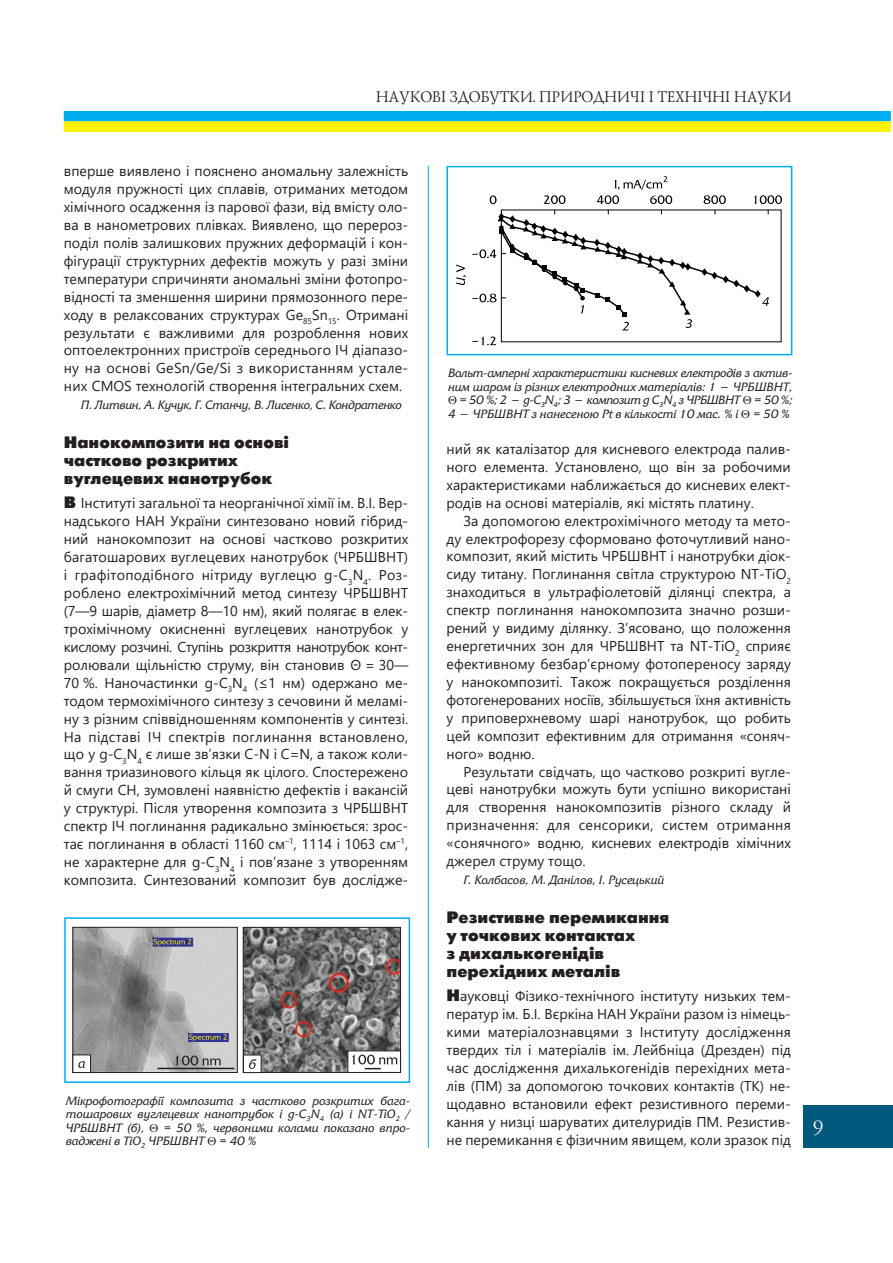
<style>
.page{position:relative;width:893px;height:1263px;background:#fff}
.page>*{position:absolute;margin:0;border:0;box-sizing:border-box;transform-origin:0 0}
.t1{font:21px "Lazurski C";color:#fff}
.t2{font:700 16.5px/17.9px "Futuris XC";color:#231f20}
.t3{font:15.75px "Lazurski C";color:#231f20}
.t4{font:14.25px/18px "Segoe UI";color:#231f20;text-align:justify}
.t5{font:italic 12px/13.5px "Friz Quadrata C";color:#231f20;text-align:justify}
.t6{font:italic 12px "Friz Quadrata C";letter-spacing:-.02em;color:#231f20}
.s1{font-family:"Futuris XC";font-weight:700;font-size:16.5px}
</style>
<div class="page">
<div style="left:803px;top:1106px;width:90px;height:42px;background:#00597d"></div>
<hr style="left:428px;top:166px;width:1px;height:982px;background:#00aeef">
<div style="left:64px;top:111px;width:827px;height:10px;background:#00aeef"></div>
<div style="left:64px;top:121px;width:827px;height:11px;background:#fff101"></div>
<img style="left:75px;top:929px;width:161px;height:142px">
<img style="left:245px;top:929px;width:154px;height:142px">
<div style="left:73px;top:927px;width:165px;height:146px;border:1px solid #231f20"></div>
<div style="left:153px;top:938px;width:40px;height:8px;background:#2e3092"></div>
<svg style="left:153px;top:939px;width:39px;height:7px"></svg>
<svg style="left:188px;top:1033px;width:41px;height:9px"></svg>
<svg style="left:189px;top:1034px;width:38px;height:7px"></svg>
<hr style="left:157px;top:1068px;width:77px;height:1px;background:#231f20">
<svg style="left:175px;top:1055px;width:46px;height:10px"></svg>
<div style="left:243px;top:927px;width:158px;height:146px;border:1px solid #231f20"></div>
<div style="left:348px;top:1051px;width:53px;height:22px;background:#fff;border:1px solid #231f20"></div>
<svg style="left:352px;top:1054px;width:46px;height:15px"></svg>
<div style="left:73px;top:1054px;width:18px;height:19px;background:#fff;border:1px solid #231f20"></div>
<svg style="left:78px;top:1061px;width:7px;height:7px"></svg>
<div style="left:243px;top:1055px;width:18px;height:18px;background:#fff;border:1px solid #231f20"></div>
<svg style="left:249px;top:1059px;width:8px;height:10px"></svg>
<div style="left:64px;top:917px;width:346px;height:166px;border:2px solid #00aeef"></div>
<svg style="left:544px;top:195px;width:21px;height:9px"></svg>
<svg style="left:704px;top:195px;width:22px;height:9px"></svg>
<svg style="left:754px;top:195px;width:28px;height:9px"></svg>
<svg style="left:597px;top:176px;width:75px;height:28px"></svg>
<svg style="left:490px;top:195px;width:6px;height:9px"></svg>
<svg style="left:472px;top:336px;width:24px;height:9px"></svg>
<svg style="left:456px;top:264px;width:10px;height:21px"></svg>
<svg style="left:472px;top:210px;width:297px;height:120px"></svg>
<div style="left:446px;top:166px;width:346px;height:189px;border:2px solid #00aeef"></div>
<p class="t3" style="left:375px;top:89px;width:417px">НАУКОВІ ЗДОБУТКИ. ПРИРОДНИЧІ І ТЕХНІЧНІ НАУКИ</p>
<p class="t4" style="left:64px;top:161px;width:346px">вперше виявлено і пояснено аномальну залежність модуля пружності цих сплавів, отриманих методом хімічного осадження із парової фази, від вмісту оло&shy;ва в нанометрових плівках. Виявлено, що перероз&shy;поділ полів залишкових пружних деформацій і кон&shy;фігурації структурних дефектів можуть у разі зміни температури спричиняти аномальні зміни фотопро&shy;відності та зменшення ширини прямозонного пере&shy;ходу в релаксованих структурах Ge<sub>85</sub>Sn<sub>15</sub>. Отримані результати є важливими для розроблення нових оптоелектронних пристроїв середнього ІЧ діапазо&shy;ну на основі GeSn/Ge/Si з використанням устале&shy;них CMOS технологій створення інтегральних схем.</p>
<p class="t6" style="left:81px;top:400px;width:323px">П. Литвин, А. Кучук, Г. Станчу, В. Лисенко, С. Кондратенко</p>
<p class="t2" style="left:64px;top:434px;width:227px">Нанокомпозити на основі частково розкритих вуглецевих нанотрубок</p>
<p class="t4" style="left:64px;top:493px;width:346px"><span class="s1">В</span> Інституті загальної та неорганічної хімії ім. В.І. Вер&shy;надського НАН України синтезовано новий гібрид&shy;ний нанокомпозит на основі частково розкритих багатошарових вуглецевих нанотрубок (ЧРБШВНТ) і графітоподібного нітриду вуглецю g-C<sub>3</sub>N<sub>4</sub>. Роз&shy;роблено електрохімічний метод синтезу ЧРБШВНТ (7—9 шарів, діаметр 8—10 нм), який полягає в елек&shy;трохімічному окисненні вуглецевих нанотрубок у кислому розчині. Ступінь розкриття нанотрубок конт&shy;ролювали щільністю струму, він становив Θ = 30— 70 %. Наночастинки g-C<sub>3</sub>N<sub>4</sub> (≤1 нм) одержано ме&shy;тодом термохімічного синтезу з сечовини й меламі&shy;ну з різним співвідношенням компонентів у синтезі.<br>На підставі ІЧ спектрів поглинання встановлено, що у g-C<sub>3</sub>N<sub>4</sub> є лише зв’язки C-N і C=N, а також коли&shy;вання триазинового кільця як цілого. Спостережено й смуги СН, зумовлені наявністю дефектів і вакансій у структурі. Після утворення композита з ЧРБШВНТ спектр ІЧ поглинання радикально змінюється: зрос&shy;тає поглинання в області 1160 см<sup>–1</sup>, 1114 і 1063 см<sup>–1</sup>, не характерне для g-C<sub>3</sub>N<sub>4</sub> і пов’язане з утворенням композита. Синтезований композит був дослідже-</p>
<p class="t5" style="left:66px;top:1095px;width:346px">Мікрофотографії композита з частково розкритих бага&shy;тошарових вуглецевих нанотрубок і g-С<sub>3</sub>N<sub>4</sub> (а) і NT-TiO<sub>2</sub> / ЧРБШВНТ (б),</p>
<p class="t5" style="left:66px;top:1122px;width:346px;text-indent:98px">= 50 %, червоними колами показано впро&shy;ваджені в TiO<sub>2</sub> ЧРБШВНТ = 40 %</p>
<p class="t5" style="left:448px;top:367px;width:346px;text-align:right">Вольт-амперні характеристики кисневих електродів з актив&shy;ним шаром із різних електродних матеріалів: 1 — ЧРБШВНТ, = 50 %; 2 — g-C<sub>3</sub>N<sub>4</sub>; 3 — композит g C<sub>3</sub>N<sub>4</sub> з ЧРБШВНТ = 50 %;<br>4 — ЧРБШВНТ з нанесеною Pt в кількості 10 мас. % і = 50 %</p>
<p class="t4" style="left:446px;top:439px;width:346px">ний як каталізатор для кисневого електрода палив&shy;ного елемента. Установлено, що він за робочими характеристиками наближається до кисневих елект&shy;родів на основі матеріалів, які містять платину.</p>
<p class="t4" style="left:446px;top:511px;width:346px;text-indent:17px">За допомогою електрохімічного методу та мето&shy;ду електрофорезу сформовано фоточутливий нано&shy;композит, який містить ЧРБШВНТ і нанотрубки діок&shy;сиду титану. Поглинання світла структурою NT-TiO<sub>2 </sub>знаходиться в ультрафіолетовій ділянці спектра, а спектр поглинання нанокомпозита значно розши&shy;рений у видиму ділянку. З’ясовано, що положення енергетичних зон для ЧРБШВНТ та NT-TiO<sub>2</sub> сприяє ефективному безбар’єрному фотопереносу заряду у нанокомпозиті. Також покращується розділення фотогенерованих носіїв, збільшується їхня активність у приповерхневому шарі нанотрубок, що робить цей композит ефективним для отримання «соняч&shy;ного» водню.</p>
<p class="t4" style="left:446px;top:762px;width:346px;text-indent:17px">Результати свідчать, що частково розкриті вугле&shy;цеві нанотрубки можуть бути успішно використані для створення нанокомпозитів різного складу й призначення: для сенсорики, систем отримання «сонячного» водню, кисневих електродів хімічних джерел струму тощо.</p>
<p class="t5" style="left:463px;top:874px;width:202px">Г. Колбасов, М. Данілов, І. Русецький</p>
<p class="t2" style="left:446px;top:909px;width:224px">Резистивне перемикання у точкових контактах<br>з дихалькогенідів перехідних металів</p>
<p class="t4" style="left:446px;top:986px;width:346px"><span class="s1">Н</span>ауковці Фізико-технічного інституту низьких тем&shy;ператур ім. Б.І. Вєркіна НАН України разом із німець&shy;кими матеріалознавцями з Інституту дослідження твердих тіл і матеріалів ім. Лейбніца (Дрезден) під час дослідження дихалькогенідів перехідних мета&shy;лів (ПМ) за допомогою точкових контактів (ТК) не&shy;щодавно встановили ефект резистивного переми&shy;кання у низці шаруватих дителуридів ПМ. Резистив&shy;не перемикання є фізичним явищем, коли зразок під</p>
<h1 class="t1" style="left:811px;top:1119px;width:13px">9</h1>
</div>
